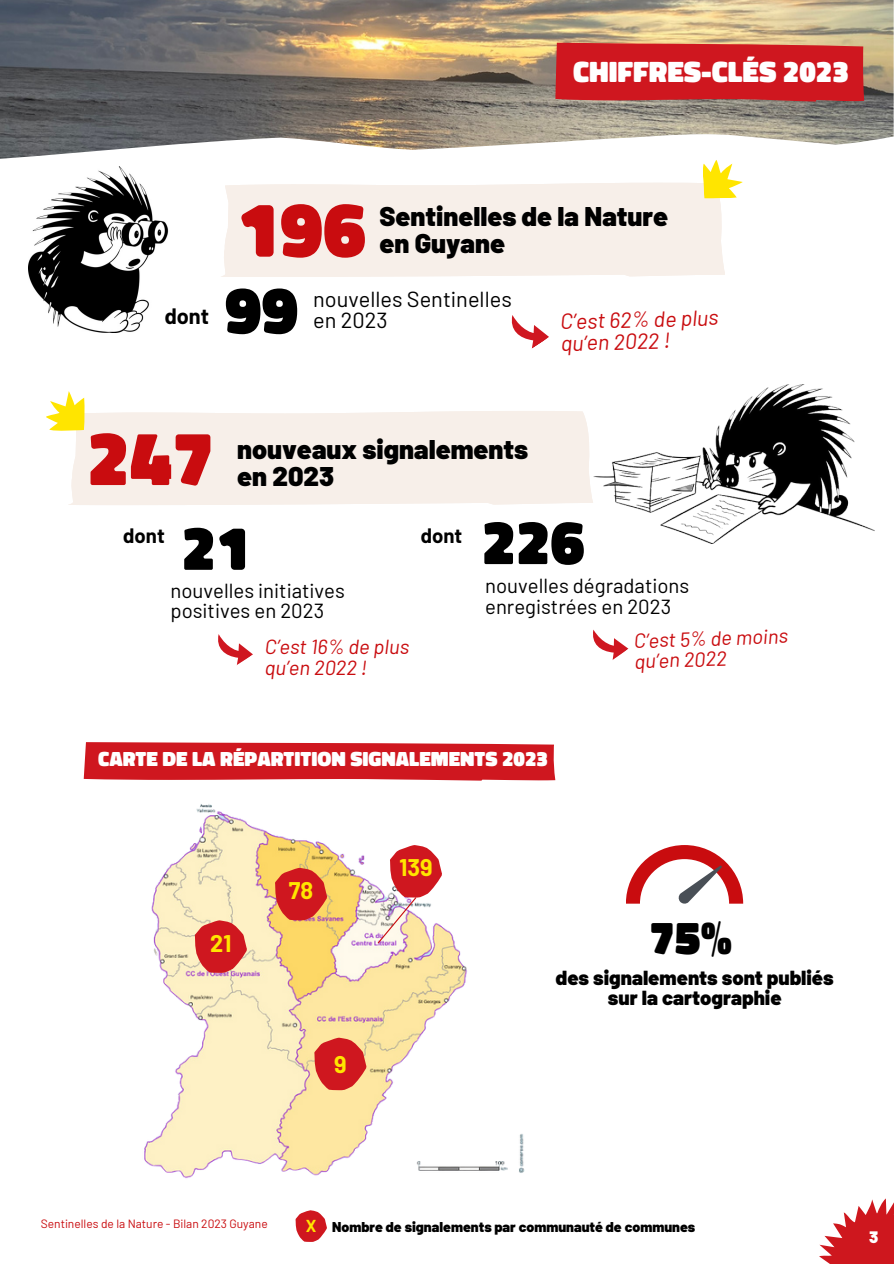
<style>
.page{position:relative;width:894px;height:1264px;background:#fff}
.page>*{position:absolute;margin:0;border:0;box-sizing:border-box;transform-origin:0 0}
.t1{font:900 78.15px "Don Jose";color:#c90c0f}
.t2{font:900 76.95px "Don Jose";color:#c90c0f}
.t3{font:900 66.75px "Don Jose";color:#000}
.t4{font:900 62.4px "Don Jose";color:#000}
.t5{font:900 46.95px "Don Jose";color:#000}
.t6{font:900 30px "Don Jose";color:#fff}
.t7{font:900 27px/27px "Barlow";color:#000}
.t8{font:700 23.55px "Barlow";color:#ffe500}
.t9{font:21.75px "Barlow";color:#000}
.t10{font:italic 21.75px/21.6px "Barlow";color:#c90c0f}
.t11{font:700 21.75px "Barlow";color:#000}
.t12{font:900 20.85px "Don Jose";color:#fff}
.t13{font:20.4px/20.4px "Barlow";color:#000}
.t14{font:italic 20.4px/20.4px "Barlow";color:#c90c0f}
.t15{font:700 20.4px "Barlow";color:#000}
.t16{font:900 20.25px/20.2px "Barlow";color:#000;text-align:center}
.t17{font:900 16.5px "Barlow";color:#fff}
.t18{font:900 14.25px "Barlow";color:#000}
.t19{font:12px "Barlow";color:#c90c0f}
.s1{font-weight:700;font-size:16.8px;color:#ffe500}
</style>
<div class="page">
<img style="left:0;top:0;width:893px;height:159px">
<img style="left:555px;top:43px;width:308px;height:59px">
<svg style="left:819px;top:1198px;width:74px;height:65px;fill:#ce171e"></svg>
<img style="left:144px;top:780px;width:402px;height:399px">
<div style="left:84px;top:742px;width:471px;height:38px;background:#cf171f"></div>
<img style="left:390px;top:845px;width:52px;height:52px">
<img style="left:295px;top:1210px;width:32px;height:31px">
<div style="left:221px;top:183px;width:503px;height:94px;background:#f7efe9"></div>
<svg style="left:511px;top:315px;width:38px;height:34px"></svg>
<div style="left:69px;top:411px;width:524px;height:94px;background:#f7efe9"></div>
<svg style="left:218px;top:634px;width:35px;height:31px"></svg>
<svg style="left:593px;top:629px;width:36px;height:31px"></svg>
<svg style="left:702px;top:160px;width:40px;height:39px"></svg>
<svg style="left:46px;top:391px;width:39px;height:40px"></svg>
<img style="left:275px;top:867px;width:52px;height:53px">
<img style="left:195px;top:920px;width:52px;height:52px">
<img style="left:314px;top:1037px;width:52px;height:53px">
<svg style="left:376px;top:896px;width:41px;height:48px"></svg>
<svg style="left:626px;top:845px;width:117px;height:58px"></svg>
<img style="left:28px;top:167px;width:142px;height:165px">
<img style="left:593px;top:385px;width:281px;height:158px">
<h3 class="t6" style="left:573px;top:48px;width:277px">CHIFFRES-CLÉS 2023</h3>
<p class="t11" style="left:165px;top:302px;width:46px">dont</p>
<h1 class="t1" style="left:237px;top:168px;width:130px">196</h1>
<h3 class="t7" style="left:379px;top:202px;width:290px">Sentinelles de la Nature</h3>
<h3 class="t7" style="left:379px;top:229px;width:127px">en Guyane</h3>
<p class="t9" style="left:313px;top:285px;width:200px">nouvelles Sentinelles</p>
<h3 class="t3" style="left:225px;top:258px;width:75px">99</h3>
<p class="t10" style="left:559px;top:310px;width:160px;rotate:-2deg">C’est 62% de plus qu’en 2022 !</p>
<p class="t9" style="left:313px;top:307px;width:76px">en 2023</p>
<h2 class="t2" style="left:87px;top:398px;width:128px">247</h2>
<h3 class="t7" style="left:237px;top:435px;width:292px">nouveaux signalements en 2023</h3>
<p class="t15" style="left:123px;top:522px;width:43px">dont</p>
<h3 class="t4" style="left:181px;top:499px;width:70px">21</h3>
<p class="t15" style="left:420px;top:522px;width:43px">dont</p>
<h3 class="t4" style="left:481px;top:493px;width:104px">226</h3>
<p class="t13" style="left:170px;top:579px;width:176px">nouvelles initiatives positives en 2023</p>
<p class="t13" style="left:485px;top:575px;width:206px">nouvelles dégradations enregistrées en 2023</p>
<p class="t14" style="left:265px;top:636px;width:146px">C’est 16% de plus qu’en 2022 !</p>
<p class="t14" style="left:633px;top:630px;width:156px;rotate:-2deg">C’est 5% de moins qu’en 2022</p>
<p class="t12" style="left:98px;top:742px;width:451px">CARTE DE LA RÉPARTITION SIGNALEMENTS 2023</p>
<p class="t8" style="left:210px;top:928px;width:23px">21</p>
<p class="t8" style="left:289px;top:875px;width:26px">78</p>
<p class="t8" style="left:399px;top:852px;width:35px">139</p>
<p class="t8" style="left:334px;top:1049px;width:14px">9</p>
<h3 class="t5" style="left:648px;top:900px;width:84px">75%</h3>
<p class="t16" style="left:555px;top:966px;width:279px">des signalements sont publiés sur la cartographie</p>
<p class="t19" style="left:41px;top:1216px;width:228px">Sentinelles de la Nature - Bilan 2023 Guyane</p>
<p class="t18" style="left:306px;top:1217px;width:391px"><span class="s1">X</span> Nombre de signalements par communauté de communes</p>
<p class="t17" style="left:869px;top:1226px;width:11px">3</p>
</div>
